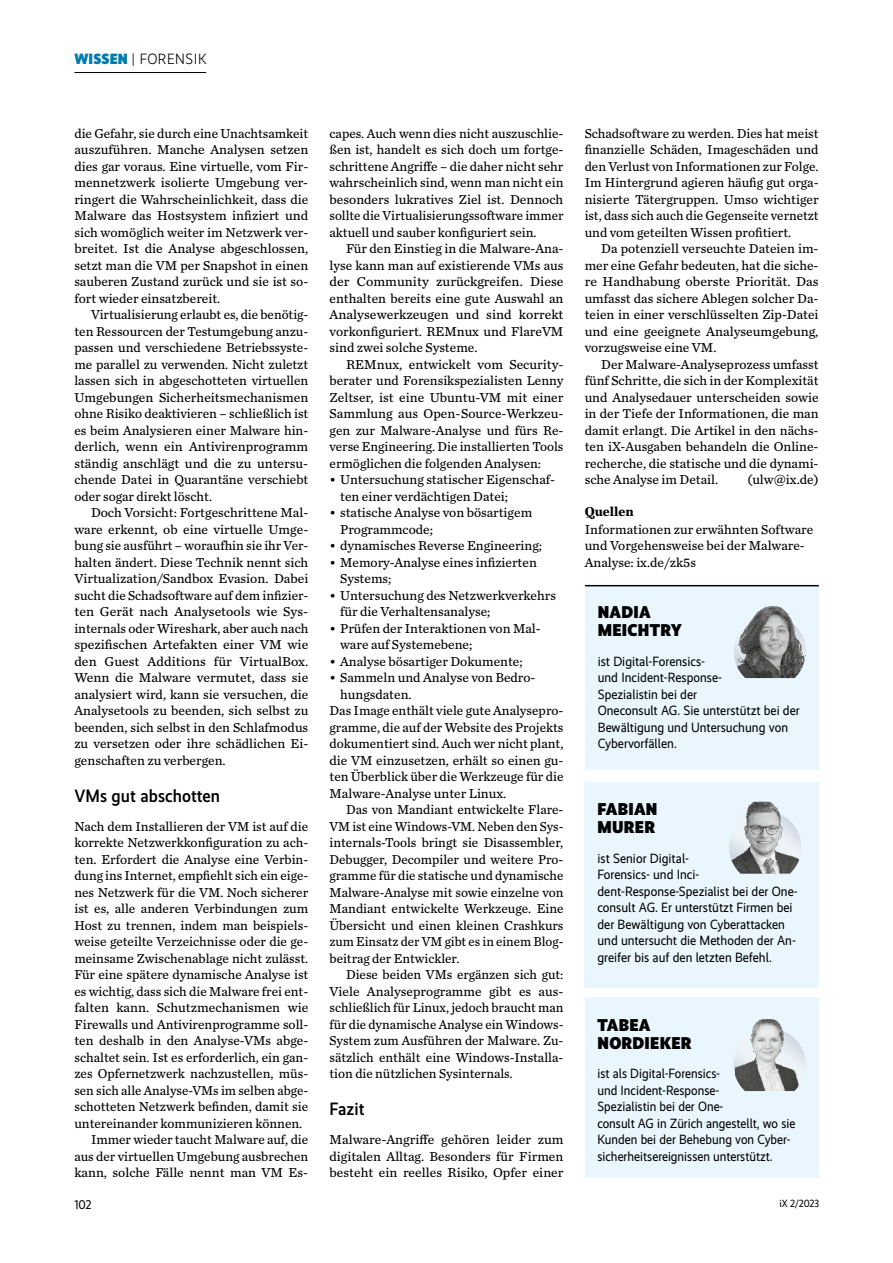
<style>
.page{position:relative;width:893px;height:1263px;background:#fff}
.page>*{position:absolute;margin:0;border:0;box-sizing:border-box;transform-origin:0 0}
.Zwischenueberschrift{font:500 18px "Realisti X";letter-spacing:.005em;color:#000}
.Absatzformat_1{font:900 17.25px/18px "Realisti X";letter-spacing:.015em;color:#000}
.Ueberschrift{font:900 17.25px/18px "Realisti X";letter-spacing:.015em;color:#000}
.t1{font:300 15px "Realisti X";letter-spacing:.035em;color:#000}
.Grundtext-Einzug{font:13.5px/16.5px "Chronicle Text G3";color:#000;text-align:justify}
.Grundtext-stumpf{font:13.5px/16.5px "Chronicle Text G3";color:#000}
.Text{font:13.5px/16.5px "Realisti X";color:#000}
.Literatur-Eintrag-oh{font:13.5px/16.5px "Chronicle Text G3";color:#000}
.Literatur-Ueberschri{font:700 13.5px "Chronicle Text G3";color:#000}
.t2{font:12.75px "Realisti X";color:#000}
.t3{font:10.5px "Realisti X";letter-spacing:-.005em;color:#000}
.s1{font-weight:900;color:#007caf}
</style>
<div class="page">
<hr style="left:74px;top:72px;width:132px;height:1px;background:#000">
<div style="left:585px;top:585px;width:234px;height:184px;background:#eaf6fe"></div>
<hr style="left:585px;top:585px;width:234px;height:1px;background:#000">
<svg style="left:734px;top:642px;width:2px;height:21px"></svg>
<img style="left:736px;top:606px;width:70px;height:72px">
<div style="left:585px;top:782px;width:234px;height:205px;background:#eaf6fe"></div>
<svg style="left:729px;top:840px;width:72px;height:14px"></svg>
<img style="left:730px;top:802px;width:70px;height:72px">
<div style="left:585px;top:998px;width:234px;height:180px;background:#eaf6fe"></div>
<svg style="left:733px;top:1047px;width:73px;height:27px"></svg>
<img style="left:735px;top:1019px;width:66px;height:72px">
<p class="t1" style="left:74px;top:48px;width:134px"><span class="s1">WISSEN</span> | FORENSIK</p>
<p class="Grundtext-Einzug" style="left:74px;top:124px;width:235px">die Gefahr, sie durch eine Unachtsamkeit auszuführen. Manche Analysen setzen dies gar voraus. Eine virtuelle, vom Fir&shy;mennetzwerk isolierte Umgebung ver&shy;ringert die Wahrscheinlichkeit, dass die Malware das Hostsystem infiziert und sich womöglich weiter im Netzwerk ver&shy;breitet. Ist die Analyse abgeschlossen, setzt man die VM per Snapshot in einen sauberen Zustand zurück und sie ist so&shy;fort wieder einsatzbereit.</p>
<p class="Grundtext-Einzug" style="left:74px;top:306px;width:235px;text-indent:17px">Virtualisierung erlaubt es, die benötig&shy;ten Ressourcen der Testumgebung anzu&shy;passen und verschiedene Betriebssyste&shy;me parallel zu verwenden. Nicht zuletzt lassen sich in abgeschotteten virtuellen Umgebungen Sicherheitsmechanismen ohne Risiko deaktivieren – schließlich ist es beim Analysieren einer Malware hin&shy;derlich, wenn ein Antivirenprogramm ständig anschlägt und die zu untersu&shy;chende Datei in Quarantäne verschiebt oder sogar direkt löscht.</p>
<p class="Grundtext-Einzug" style="left:74px;top:504px;width:236px;text-align:left;text-indent:17px">Doch Vorsicht: Fortgeschrittene Mal&shy;ware erkennt, ob eine virtuelle Umge&shy;bung sie ausführt – woraufhin sie ihr Ver&shy;halten ändert. Diese Technik nennt sich Virtualization/Sandbox Evasion. Dabei sucht die Schadsoftware auf dem infizier&shy;ten Gerät nach Analysetools wie Sys&shy;internals oder Wireshark, aber auch nach spezifischen Artefakten einer VM wie den Guest Additions für VirtualBox.<br>Wenn die Malware vermutet, dass sie analysiert wird, kann sie versuchen, die Analysetools zu beenden, sich selbst zu beenden, sich selbst in den Schlafmodus zu versetzen oder ihre schädlichen Ei&shy;genschaften zu verbergen.</p>
<p class="Zwischenueberschrift" style="left:74px;top:782px;width:147px">VMs gut abschotten</p>
<p class="Grundtext-stumpf" style="left:74px;top:817px;width:235px;text-align:justify">Nach dem Installieren der VM ist auf die korrekte Netzwerkkonfiguration zu ach&shy;ten. Erfordert die Analyse eine Verbin&shy;dung ins Internet, empfiehlt sich ein eige&shy;nes Netzwerk für die VM. Noch sicherer ist es, alle anderen Verbindungen zum Host zu trennen, indem man beispiels&shy;weise geteilte Verzeichnisse oder die ge&shy;meinsame Zwischenablage nicht zulässt.<br>Für eine spätere dynamische Analyse ist es wichtig, dass sich die Malware frei ent&shy;falten kann. Schutzmechanismen wie Firewalls und Antivirenprogramme soll&shy;ten deshalb in den Analyse-VMs abge&shy;schaltet sein. Ist es erforderlich, ein gan&shy;zes Opfernetzwerk nachzustellen, müs&shy;sen sich alle Analyse-VMs im selben abge&shy;schotteten Netzwerk befinden, damit sie untereinander kommunizieren können.</p>
<p class="Grundtext-Einzug" style="left:74px;top:1131px;width:235px;text-indent:17px">Immer wieder taucht Malware auf, die aus der virtuellen Umgebung ausbrechen kann, solche Fälle nennt man VM Es-</p>
<p class="Grundtext-Einzug" style="left:330px;top:124px;width:235px">capes. Auch wenn dies nicht auszuschlie&shy;ßen ist, handelt es sich doch um fortge&shy;schrittene Angriffe – die daher nicht sehr wahrscheinlich sind, wenn man nicht ein besonders lukratives Ziel ist. Dennoch sollte die Virtualisierungssoftware immer aktuell und sauber konfiguriert sein.</p>
<p class="Grundtext-Einzug" style="left:330px;top:240px;width:235px;text-indent:17px">Für den Einstieg in die Malware-Ana&shy;lyse kann man auf existierende VMs aus der Community zurückgreifen. Diese enthalten bereits eine gute Auswahl an Analysewerkzeugen und sind korrekt vorkonfiguriert. REMnux und FlareVM sind zwei solche Systeme.</p>
<p class="Grundtext-Einzug" style="left:330px;top:355px;width:235px;text-indent:17px">REMnux, entwickelt vom Security&shy;berater und Forensikspezialisten Lenny Zeltser, ist eine Ubuntu-VM mit einer Sammlung aus Open-Source-Werkzeu&shy;gen zur Malware-Analyse und fürs Re&shy;verse Engineering. Die installierten Tools ermöglichen die folgenden Analysen:</p>
<p class="Grundtext-stumpf" style="left:340px;top:471px;width:216px;text-indent:-11px">• Untersuchung statischer Eigenschaf&shy;ten einer verdächtigen Datei;</p>
<p class="Grundtext-stumpf" style="left:340px;top:504px;width:194px;text-indent:-11px">• statische Analyse von bösartigem<br>Programmcode;</p>
<p class="Grundtext-stumpf" style="left:330px;top:537px;width:214px">• dynamisches Reverse Engineering;</p>
<p class="Grundtext-stumpf" style="left:340px;top:553px;width:198px;text-indent:-11px">• Memory-Analyse eines infizierten<br>Systems;</p>
<p class="Grundtext-stumpf" style="left:340px;top:586px;width:217px;text-indent:-11px">• Untersuchung des Netzwerkverkehrs für die Verhaltensanalyse;</p>
<p class="Grundtext-stumpf" style="left:340px;top:619px;width:202px;text-indent:-11px">• Prüfen der Interaktionen von Mal&shy;ware auf Systemebene;</p>
<p class="Grundtext-stumpf" style="left:330px;top:652px;width:195px">• Analyse bösartiger Dokumente;</p>
<p class="Grundtext-stumpf" style="left:340px;top:669px;width:197px;text-indent:-11px">• Sammeln und Analyse von Bedro&shy;hungsdaten.</p>
<p class="Grundtext-stumpf" style="left:330px;top:702px;width:235px;text-align:justify">Das Image enthält viele gute Analysepro&shy;gramme, die auf der Website des Projekts dokumentiert sind. Auch wer nicht plant, die VM einzusetzen, erhält so einen gu&shy;ten Überblick über die Werkzeuge für die Malware-Analyse unter Linux.</p>
<p class="Grundtext-Einzug" style="left:330px;top:801px;width:236px;text-indent:17px">Das von Mandiant entwickelte Flare-VM ist eine Windows-VM. Neben den Sys&shy;internals-Tools bringt sie Disassembler, Debugger, Decompiler und weitere Pro&shy;gramme für die statische und dynamische Malware-Analyse mit sowie einzelne von Mandiant entwickelte Werkzeuge. Eine Übersicht und einen kleinen Crashkurs zum Einsatz der VM gibt es in einem Blog&shy;beitrag der Entwickler.</p>
<p class="Grundtext-Einzug" style="left:330px;top:966px;width:235px;text-align:left;text-indent:17px">Diese beiden VMs ergänzen sich gut:<br>Viele Analyseprogramme gibt es aus&shy;schließlich für Linux, jedoch braucht man für die dynamische Analyse ein Windows-System zum Ausführen der Malware. Zu&shy;sätzlich enthält eine Windows-Installa&shy;tion die nützlichen Sysinternals.</p>
<p class="Zwischenueberschrift" style="left:330px;top:1096px;width:37px">Fazit</p>
<p class="Grundtext-stumpf" style="left:330px;top:1131px;width:236px;text-align:justify">Malware-Angriffe gehören leider zum digitalen Alltag. Besonders für Firmen besteht ein reelles Risiko, Opfer einer</p>
<p class="Grundtext-stumpf" style="left:585px;top:124px;width:235px;text-align:justify">Schadsoftware zu werden. Dies hat meist finanzielle Schäden, Imageschäden und den Verlust von Informationen zur Folge.<br>Im Hintergrund agieren häufig gut orga&shy;nisierte Tätergruppen. Umso wichtiger ist, dass sich auch die Gegenseite vernetzt und vom geteilten Wissen profitiert.</p>
<p class="Grundtext-Einzug" style="left:585px;top:240px;width:235px;text-indent:17px">Da potenziell verseuchte Dateien im&shy;mer eine Gefahr bedeuten, hat die siche&shy;re Handhabung oberste Priorität. Das umfasst das sichere Ablegen solcher Da&shy;teien in einer verschlüsselten Zip-Datei und eine geeignete Analyseumgebung, vorzugsweise eine VM.</p>
<p class="Grundtext-Einzug" style="left:585px;top:355px;width:235px;text-indent:17px">Der Malware-Analyseprozess umfasst fünf Schritte, die sich in der Komplexität und Analysedauer unterscheiden sowie in der Tiefe der Informationen, die man damit erlangt. Die Artikel in den nächs&shy;ten iX-Ausgaben behandeln die Online&shy;recherche, die statische und die dynami&shy;sche Analyse im Detail.</p>
<p class="Grundtext-Einzug" style="left:747px;top:471px;width:73px">(ulw@ix.de)</p>
<p class="Literatur-Ueberschri" style="left:585px;top:500px;width:51px">Quellen</p>
<p class="Literatur-Eintrag-oh" style="left:585px;top:520px;width:230px">Informationen zur erwähnten Software und Vorgehensweise bei der Malware-<br>Analyse: ix.de/zk5s</p>
<p class="Ueberschrift" style="left:598px;top:602px;width:86px">NADIA<br>MEICHTRY</p>
<p class="Text" style="left:598px;top:652px;width:204px">ist Digital-Forensics-<br>und Incident-Response-<br>Spezialistin bei der<br>Oneconsult AG. Sie unterstützt bei der<br>Bewältigung und Untersuchung von<br>Cybervorfällen.</p>
<p class="Absatzformat_1" style="left:598px;top:799px;width:60px">FABIAN<br>MURER</p>
<p class="Text" style="left:597px;top:849px;width:202px">ist Senior Digital-<br>Forensics- und Inci&shy;dent-Response-Spezialist bei der One&shy;consult AG. Er unterstützt Firmen bei der Bewältigung von Cyberattacken und untersucht die Methoden der An&shy;greifer bis auf den letzten Befehl.</p>
<p class="Absatzformat_1" style="left:597px;top:1015px;width:96px">TABEA<br>NORDIEKER</p>
<p class="Text" style="left:597px;top:1064px;width:199px">ist als Digital-Forensics-<br>und Incident-Response-<br>Spezialistin bei der One-<br>consult AG in Zürich angestellt, wo sie<br>Kunden bei der Behebung von Cyber&shy;sicherheitsereignissen unterstützt.</p>
<p class="t2" style="left:74px;top:1195px;width:19px">102</p>
<p class="t3" style="left:779px;top:1196px;width:41px">iX 2/2023</p>
</div>
